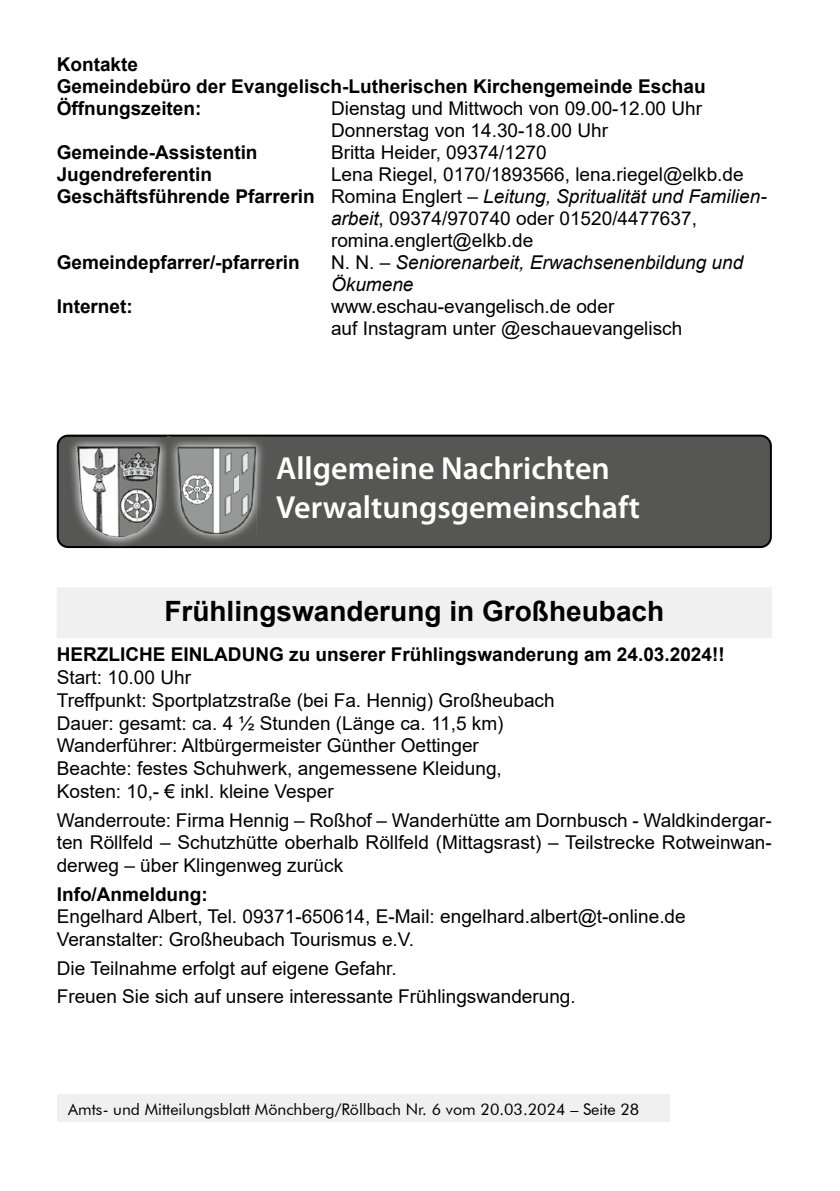
<style>
.page{position:relative;width:840px;height:1191px;background:#fff}
.page>*{position:absolute;margin:0;border:0;box-sizing:border-box;transform-origin:0 0}
.t1{font:600 32px/38.4px "Myriad Pro";color:#fff}
.t2{font:700 28px "Arial";color:#000}
.t3{font:19px/22.8px "Arial";color:#000}
.t4{font:700 19px/22px "Arial";color:#000}
.t5{font:italic 19px/22px "Arial";color:#000}
.t6{font:16px "Futura BT";color:#000}
.s1{font-weight:700;font-style:normal}
.s2{font-style:normal}
.s3{font-style:italic}
</style>
<div class="page">
<div style="left:57px;top:1095px;width:612px;height:27px;background:#f0f0f0"></div>
<div style="left:57px;top:592px;width:714px;height:46px;background:#f0f0f0"></div>
<div style="left:57px;top:587px;width:714px;height:46px;background:#f0f0f0"></div>
<div style="left:57px;top:434px;width:714px;height:114px;background:#565655"></div>
<img style="left:170px;top:437px;width:96px;height:106px">
<img style="left:176px;top:446px;width:80px;height:88px">
<img style="left:66px;top:436px;width:104px;height:111px">
<img style="left:77px;top:446px;width:83px;height:91px">
<p class="t4" style="left:57px;top:53px;width:650px">Kontakte<br>Gemeindebüro der Evangelisch-Lutherischen Kirchengemeinde Eschau<br>Öffnungszeiten:</p>
<p class="t3" style="left:331px;top:97px;width:372px;line-height:22px">Dienstag und Mittwoch von 09.00-12.00 Uhr<br>Donnerstag von 14.30-18.00 Uhr</p>
<p class="t4" style="left:57px;top:141px;width:202px">Gemeinde-Assistentin</p>
<p class="t3" style="left:331px;top:140px;width:217px">Britta Heider, 09374/1270</p>
<p class="t4" style="left:57px;top:163px;width:157px">Jugendreferentin</p>
<p class="t3" style="left:331px;top:162px;width:414px">Lena Riegel, 0170/1893566, lena.riegel@elkb.de</p>
<p class="t5" style="left:57px;top:185px;width:711px"><span class="s1">Geschäftsführende Pfarrerin</span> <span class="s2">Romina Englert –</span> Leitung, Spritualität und Familien-</p>
<p class="t3" style="left:331px;top:206px;width:367px"><span class="s3">arbeit</span>, 09374/970740 oder 01520/4477637,</p>
<p class="t3" style="left:331px;top:228px;width:203px">romina.englert@elkb.de</p>
<p class="t4" style="left:57px;top:251px;width:244px">Gemeindepfarrer/-pfarrerin</p>
<p class="t5" style="left:331px;top:251px;width:413px"><span class="s2">N. N. –</span> Seniorenarbeit, Erwachsenenbildung und<br>Ökumene</p>
<p class="t4" style="left:57px;top:295px;width:78px">Internet:</p>
<p class="t3" style="left:331px;top:295px;width:352px;line-height:22px">www.eschau-evangelisch.de oder<br>auf Instagram unter @eschauevangelisch</p>
<h1 class="t1" style="left:276px;top:448px;width:365px">Allgemeine Nachrichten<br>Verwaltungsgemeinschaft</h1>
<h2 class="t2" style="left:164px;top:592px;width:501px">Frühlingswanderung in Großheubach</h2>
<p class="t4" style="left:57px;top:643px;width:669px">HERZLICHE EINLADUNG zu unserer Frühlingswanderung am 24.03.2024!!</p>
<p class="t3" style="left:57px;top:666px;width:499px">Start: 10.00 Uhr<br>Treffpunkt: Sportplatzstraße (bei Fa. Hennig) Großheubach Dauer: gesamt: ca. 4 ½ Stunden (Länge ca. 11,5 km)<br>Wanderführer: Altbürgermeister Günther Oettinger Beachte: festes Schuhwerk, angemessene Kleidung, Kosten: 10,- € inkl. kleine Vesper</p>
<p class="t3" style="left:57px;top:808px;width:716px;text-align:justify">Wanderroute: Firma Hennig – Roßhof – Wanderhütte am Dornbusch - Waldkindergar&shy;ten Röllfeld – Schutzhütte oberhalb Röllfeld (Mittagsrast) – Teilstrecke Rotweinwan&shy;derweg – über Klingenweg zurück</p>
<p class="t4" style="left:57px;top:883px;width:152px">Info/Anmeldung:</p>
<p class="t3" style="left:57px;top:905px;width:630px">Engelhard Albert, Tel. 09371-650614, E-Mail: engelhard.albert@t-online.de<br>Veranstalter: Großheubach Tourismus e.V.</p>
<p class="t3" style="left:57px;top:953px;width:520px;line-height:28.4px">Die Teilnahme erfolgt auf eigene Gefahr.<br>Freuen Sie sich auf unsere interessante Frühlingswanderung.</p>
<p class="t6" style="left:68px;top:1099px;width:572px">Amts- und Mitteilungsblatt Mönchberg/Röllbach Nr. 6 vom 20.03.2024 – Seite 28</p>
</div>
